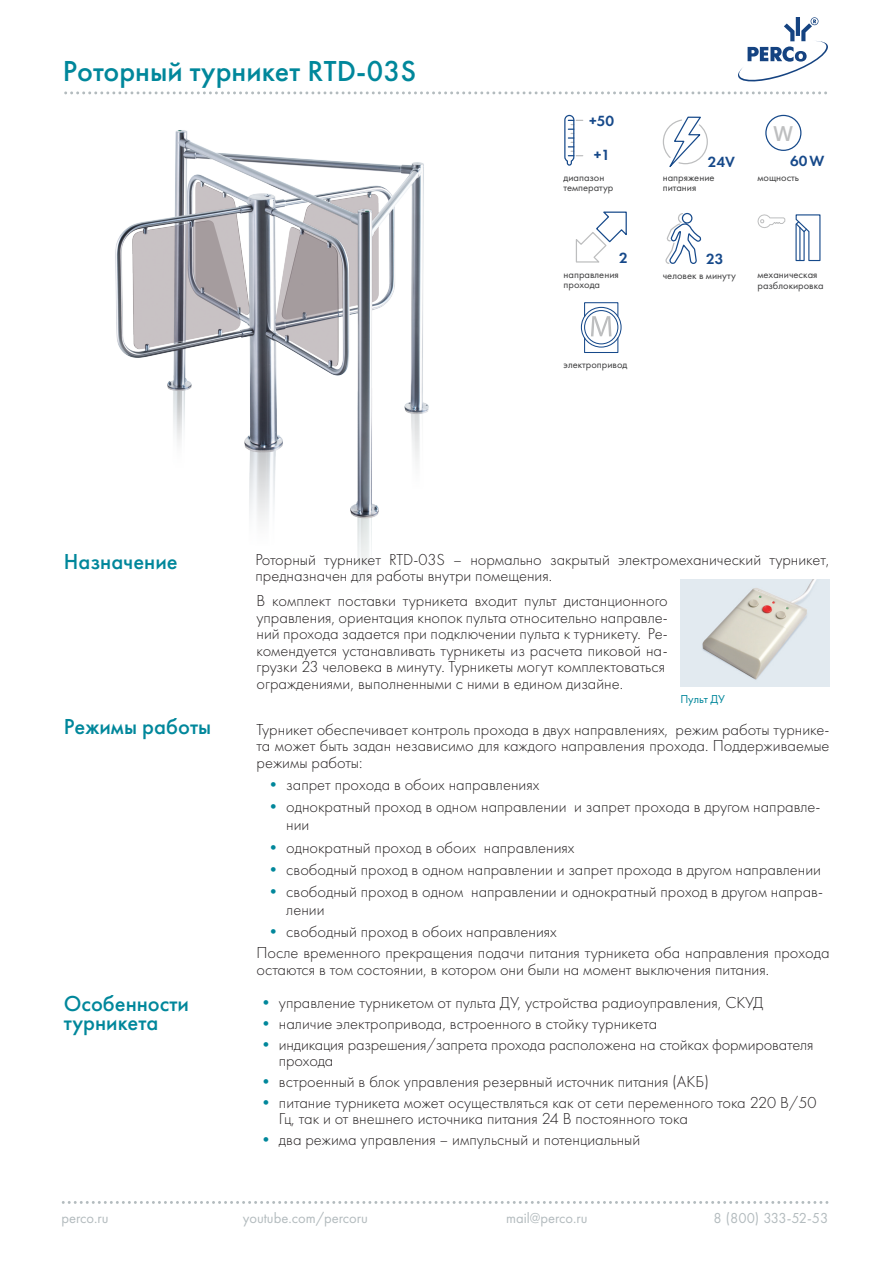
<style>
.page{position:relative;width:893px;height:1263px;background:#fff}
.page>*{position:absolute;margin:0;border:0;box-sizing:border-box;transform-origin:0 0}
.ТОЗ_Заголовок_раздел{font:500 30px "Futura New";color:#00879b}
.ТОЗ_заголовки_в_текс{font:500 22.5px "Futura New";color:#00879b}
.t1{font:600 20.7px "Open Sans";color:#bdbebf}
.Основной_текст_Futur{font:300 16.5px/16.5px "Futura New";color:#231f20}
.t2{font:15.3px "Futura New Demi";color:#16498a}
.t3{font:15px "Futura New";color:#b3bbbe}
.t4{font:15px "Futura New";letter-spacing:-.025em;color:#b3bbbe}
.ТОЗ_подпись_к_картин{font:12px "Futura New";letter-spacing:-.01em;color:#00879b}
.иконки{font:10.5px/10.5px "Futura New";color:#3e3e3f}
.s1{font-weight:400;color:#00879b}
</style>
<div class="page">
<svg style="left:66px;top:91px;width:754px;height:3px"></svg>
<svg style="left:63px;top:1201px;width:758px;height:3px"></svg>
<svg style="left:738px;top:18px;width:90px;height:64px"></svg>
<img style="left:115px;top:130px;width:314px;height:436px">
<img style="left:680px;top:580px;width:149px;height:107px">
<svg style="left:564px;top:115px;width:19px;height:51px"></svg>
<svg style="left:663px;top:116px;width:45px;height:51px"></svg>
<div style="left:765px;top:115px;width:36px;height:36px;border:1px solid #16498a;border-radius:50%"></div>
<svg style="left:665px;top:213px;width:37px;height:51px"></svg>
<svg style="left:795px;top:214px;width:25px;height:47px"></svg>
<hr style="left:799px;top:228px;width:1px;height:32px;background:#16498a">
<svg style="left:757px;top:214px;width:29px;height:14px"></svg>
<svg style="left:576px;top:212px;width:51px;height:51px"></svg>
<div style="left:584px;top:337px;width:34px;height:16px;border:1px solid #16498a"></div>
<div style="left:584px;top:302px;width:34px;height:15px;border:1px solid #16498a"></div>
<div style="left:581px;top:307px;width:41px;height:41px;border:1px solid #16498a;border-radius:50%"></div>
<div style="left:584px;top:310px;width:34px;height:34px;border:1px solid #16498a;border-radius:50%"></div>
<svg style="left:591px;top:316px;width:20px;height:20px"></svg>
<p class="ТОЗ_Заголовок_раздел" style="left:63px;top:53px;width:355px">Роторный турникет RTD-03S</p>
<p class="t2" style="left:589px;top:111px;width:26px">+50</p>
<p class="t2" style="left:594px;top:145px;width:18px">+1</p>
<p class="иконки" style="left:564px;top:172px;width:42px">диапазон</p>
<p class="иконки" style="left:564px;top:183px;width:51px">температур</p>
<p class="t2" style="left:619px;top:248px;width:10px">2</p>
<p class="иконки" style="left:564px;top:269px;width:57px">направления прохода</p>
<p class="иконки" style="left:564px;top:360px;width:65px">электропривод</p>
<p class="t2" style="left:708px;top:152px;width:29px">24V</p>
<p class="иконки" style="left:663px;top:172px;width:53px">напряжение</p>
<p class="иконки" style="left:663px;top:183px;width:35px">питания</p>
<p class="t1" style="left:773px;top:120px;width:21px">W</p>
<p class="иконки" style="left:757px;top:172px;width:43px">мощность</p>
<p class="t2" style="left:790px;top:151px;width:36px">60W</p>
<p class="t2" style="left:706px;top:249px;width:19px">23</p>
<p class="иконки" style="left:663px;top:270px;width:75px">человек в минуту</p>
<p class="иконки" style="left:757px;top:269px;width:61px">механическая</p>
<p class="иконки" style="left:757px;top:280px;width:68px">разблокировка</p>
<p class="ТОЗ_заголовки_в_текс" style="left:64px;top:548px;width:115px">Назначение</p>
<p class="ТОЗ_заголовки_в_текс" style="left:64px;top:713px;width:149px">Режимы работы</p>
<p class="ТОЗ_заголовки_в_текс" style="left:64px;top:990px;width:127px">Особенности</p>
<p class="ТОЗ_заголовки_в_текс" style="left:64px;top:1009px;width:96px">турникета</p>
<p class="Основной_текст_Futur" style="left:255px;top:551px;width:576px">Роторный турникет RTD-03S – нормально закрытый электромеханический турникет, предназначен для работы внутри помещения.</p>
<p class="Основной_текст_Futur" style="left:256px;top:592px;width:413px;text-align:justify">В комплект поставки турникета входит пульт дистанционного управления, ориентация кнопок пульта относительно направле&shy;ний прохода задается при подключении пульта к турникету. Ре&shy;комендуется устанавливать турникеты из расчета пиковой на&shy;грузки 23 человека в минуту. Турникеты могут комплектоваться</p>
<p class="Основной_текст_Futur" style="left:256px;top:675px;width:368px">ограждениями, выполненными с ними в едином дизайне.</p>
<p class="Основной_текст_Futur" style="left:256px;top:721px;width:575px;text-align:justify">Турникет обеспечивает контроль прохода в двух направлениях, режим работы турнике&shy;та может быть задан независимо для каждого направления прохода. Поддерживаемые режимы работы:</p>
<p class="Основной_текст_Futur" style="left:265px;top:777px;width:276px"><span class="s1">•</span> запрет прохода в обоих направлениях</p>
<p class="Основной_текст_Futur" style="left:286px;top:798px;width:536px;line-height:18px;text-indent:-21px"><span class="s1">•</span> однократный проход в одном направлении и запрет прохода в другом направле&shy;нии</p>
<p class="Основной_текст_Futur" style="left:265px;top:839px;width:311px"><span class="s1">•</span> однократный проход в обоих направлениях</p>
<p class="Основной_текст_Futur" style="left:265px;top:861px;width:558px"><span class="s1">•</span> свободный проход в одном направлении и запрет прохода в другом направлении</p>
<p class="Основной_текст_Futur" style="left:286px;top:883px;width:538px;line-height:18px;text-indent:-21px"><span class="s1">•</span> свободный проход в одном направлении и однократный проход в другом направ&shy;лении</p>
<p class="Основной_текст_Futur" style="left:265px;top:924px;width:293px"><span class="s1">•</span> свободный проход в обоих направлениях</p>
<p class="Основной_текст_Futur" style="left:256px;top:945px;width:574px">После временного прекращения подачи питания турникета оба направления прохода остаются в том состоянии, в котором они были на момент выключения питания.</p>
<p class="ТОЗ_подпись_к_картин" style="left:680px;top:691px;width:46px">Пульт ДУ</p>
<p class="Основной_текст_Futur" style="left:258px;top:995px;width:507px"><span class="s1">•</span> управление турникетом от пульта ДУ, устройства радиоуправления, СКУД</p>
<p class="Основной_текст_Futur" style="left:258px;top:1015px;width:401px"><span class="s1">•</span> наличие электропривода, встроенного в стойку турникета</p>
<p class="Основной_текст_Futur" style="left:279px;top:1036px;width:536px;text-indent:-21px"><span class="s1">•</span> индикация разрешения/запрета прохода расположена на стойках формирователя прохода</p>
<p class="Основной_текст_Futur" style="left:258px;top:1073px;width:453px"><span class="s1">•</span> встроенный в блок управления резервный источник питания (АКБ)</p>
<p class="Основной_текст_Futur" style="left:279px;top:1094px;width:539px;text-indent:-21px"><span class="s1">•</span> питание турникета может осуществляться как от сети переменного тока 220 В/50<br>Гц, так и от внешнего источника питания 24 В постоянного тока</p>
<p class="Основной_текст_Futur" style="left:258px;top:1131px;width:384px"><span class="s1">•</span> два режима управления – импульсный и потенциальный</p>
<p class="t3" style="left:62px;top:1209px;width:49px">perco.ru</p>
<p class="t3" style="left:243px;top:1209px;width:127px">youtube.com/percoru</p>
<p class="t3" style="left:506px;top:1209px;width:83px">mail@perco.ru</p>
<p class="t4" style="left:713px;top:1209px;width:116px">8 (800) 333-52-53</p>
</div>
